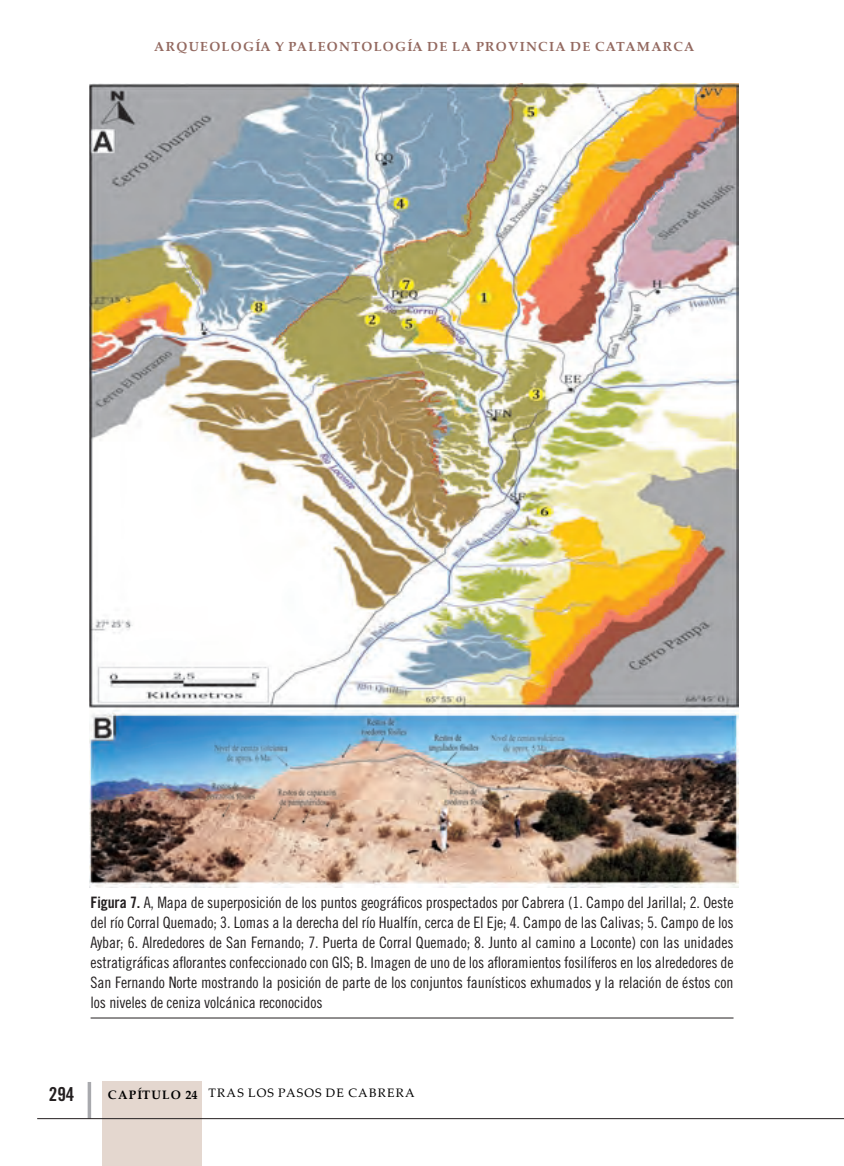
<style>
.page{position:relative;width:844px;height:1166px;background:#fff}
.page>*{position:absolute;margin:0;border:0;box-sizing:border-box;transform-origin:0 0}
.t1{font:19.25px "Trade Gothic Bold Cond Twenty";color:#231f20}
.t2{font:15.75px/19.9px "Trade Gothic Cond Eighteen";letter-spacing:-.01em;color:#231f20;text-align:justify}
.t3{font:700 13.12px "Palatino Linotype";letter-spacing:.1em;color:#936960}
.t4{font:12.25px "Palatino Linotype";letter-spacing:.1em;color:#000}
.t5{font:700 12.25px "Palatino Linotype";letter-spacing:.05em;color:#000}
.s1{font-family:"Trade Gothic Bold Cond Twenty"}
</style>
<div class="page">
<div style="left:102px;top:1082px;width:99px;height:84px;background:#e4d7cf"></div>
<hr style="left:88px;top:1082px;width:3px;height:36px;background:#a8a9ad">
<hr style="left:37px;top:1118px;width:806px;height:1px;background:#231f20">
<img style="left:89px;top:84px;width:649px;height:804px">
<hr style="left:91px;top:1017px;width:642px;height:1px;background:#231f20">
<p class="t3" style="left:154px;top:38px;width:538px">ARQUEOLOGÍA Y PALEONTOLOGÍA DE LA PROVINCIA DE CATAMARCA</p>
<p class="t2" style="left:91px;top:892px;width:644px"><span class="s1">Figura 7.</span> A, Mapa de superposición de los puntos geográficos prospectados por Cabrera (1. Campo del Jarillal; 2. Oeste del río Corral Quemado; 3. Lomas a la derecha del río Hualfín, cerca de El Eje; 4. Campo de las Calivas; 5. Campo de los Aybar; 6. Alrededores de San Fernando; 7. Puerta de Corral Quemado; 8. Junto al camino a Loconte) con las unidades estratigráficas aflorantes confeccionado con GIS; B. Imagen de uno de los afloramientos fosilíferos en los alrededores de San Fernando Norte mostrando la posición de parte de los conjuntos faunísticos exhumados y la relación de éstos con los niveles de ceniza volcánica reconocidos</p>
<p class="t1" style="left:49px;top:1082px;width:27px">294</p>
<p class="t5" style="left:108px;top:1086px;width:45px">CAPÍTULO</p>
<p class="t5" style="left:185px;top:1086px;width:14px">24</p>
<p class="t4" style="left:208px;top:1084px;width:207px">TRAS LOS PASOS DE CABRERA</p>
</div>
